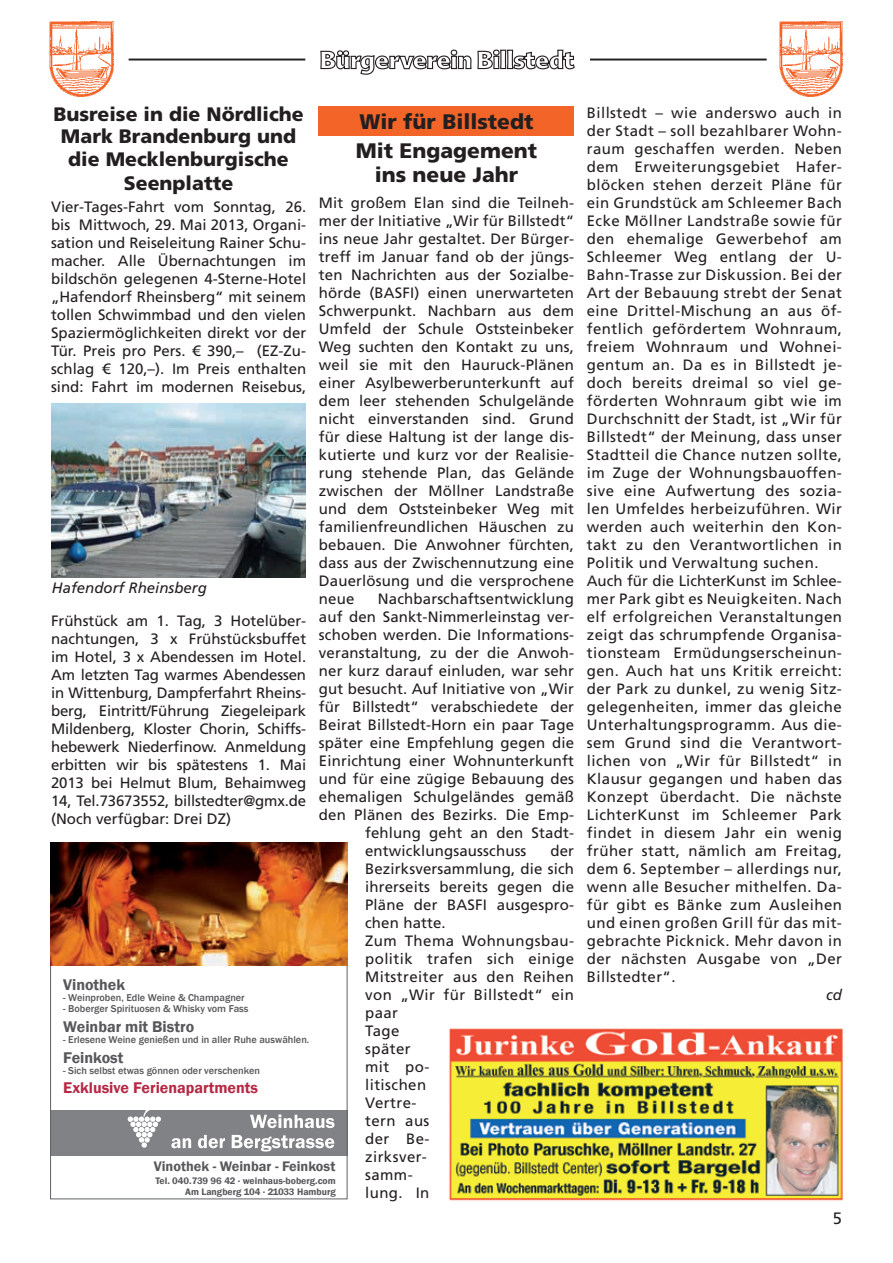
<style>
.page{position:relative;width:893px;height:1263px;background:#fff}
.page>*{position:absolute;margin:0;border:0;box-sizing:border-box;transform-origin:0 0}
.t1{font:900 21px/28.5px "Frutiger LT Std";color:#231f20}
.t2{font:900 19.5px/23px "Frutiger LT Std";color:#231f20;text-align:center}
.t3{font:16.5px "Frutiger LT Std";color:#231f20}
.t4{font:600 15.9px "Franklin Gothic";color:#57585a}
.t5{font:600 15.9px "Franklin Gothic";color:#b62844}
.t6{font:15px/18px "Frutiger LT Std";letter-spacing:.03em;color:#231f20;text-align:justify}
.t7{font:15px "Frutiger LT Std";letter-spacing:.01em;color:#231f20}
.t8{font:italic 15px "Frutiger LT Std";color:#231f20}
.t9{font:600 14.25px "Franklin Gothic";color:#57585a}
.t10{font:500 10.2px "Franklin Gothic";color:#57585a}
.t11{font:600 9.75px/10.4px "Franklin Gothic";color:#57585a;text-align:right}
</style>
<div class="page">
<img style="left:50px;top:21px;width:64px;height:76px">
<img style="left:779px;top:21px;width:64px;height:76px">
<svg style="left:320px;top:49px;width:255px;height:26px"></svg>
<hr style="left:129px;top:59px;width:176px;height:2px;background:#231f20">
<hr style="left:590px;top:59px;width:177px;height:2px;background:#231f20">
<div style="left:319px;top:106px;width:255px;height:30px;background:#f26428"></div>
<div style="left:50px;top:1110px;width:297px;height:45px;background:#808285"></div>
<svg style="left:171px;top:1138px;width:20px;height:10px"></svg>
<svg style="left:198px;top:1135px;width:27px;height:13px"></svg>
<svg style="left:232px;top:1135px;width:102px;height:16px"></svg>
<svg style="left:250px;top:1114px;width:84px;height:14px"></svg>
<svg style="left:128px;top:1110px;width:33px;height:38px"></svg>
<img style="left:51px;top:842px;width:296px;height:123px">
<img style="left:51px;top:404px;width:254px;height:173px">
<img style="left:449px;top:1028px;width:394px;height:173px">
<h2 class="t2" style="left:53px;top:103px;width:252px">Busreise in die Nördliche<br>Mark Brandenburg und die Mecklenburgische<br>Seenplatte</h2>
<p class="t6" style="left:51px;top:198px;width:257px">Vier-Tages-Fahrt vom Sonntag, 26. bis Mittwoch, 29. Mai 2013, Organi&shy;sation und Reiseleitung Rainer Schu&shy;macher. Alle Übernachtungen im bildschön gelegenen 4-Sterne-Hotel „Hafendorf Rheinsberg“ mit seinem tollen Schwimmbad und den vielen Spaziermöglichkeiten direkt vor der Tür. Preis pro Pers. € 390,– (EZ-Zu&shy;schlag € 120,–). Im Preis enthalten sind: Fahrt im modernen Reisebus,</p>
<h1 class="t1" style="left:356px;top:107px;width:183px">Wir für Billstedt<br>Mit Engagement</h1>
<h1 class="t1" style="left:375px;top:160px;width:145px">ins neue Jahr</h1>
<p class="t6" style="left:319px;top:194px;width:257px">Mit großem Elan sind die Teilneh&shy;mer der Initiative „Wir für Billstedt“ ins neue Jahr gestaltet. Der Bürger&shy;treff im Januar fand ob der jüngs&shy;ten Nachrichten aus der Sozialbe&shy;hörde (BASFI) einen unerwarteten Schwerpunkt. Nachbarn aus dem Umfeld der Schule Oststeinbeker Weg suchten den Kontakt zu uns, weil sie mit den Hauruck-Plänen einer Asylbewerberunterkunft auf dem leer stehenden Schulgelände nicht einverstanden sind. Grund für diese Haltung ist der lange dis&shy;kutierte und kurz vor der Realisie&shy;rung stehende Plan, das Gelände zwischen der Möllner Landstraße und dem Oststeinbeker Weg mit familienfreundlichen Häuschen zu bebauen. Die Anwohner fürchten, dass aus der Zwischennutzung eine Dauerlösung und die versprochene neue</p>
<p class="t8" style="left:52px;top:579px;width:157px">Hafendorf Rheinsberg</p>
<p class="t7" style="left:378px;top:590px;width:198px">Nachbarschaftsentwicklung</p>
<p class="t7" style="left:319px;top:608px;width:257px">auf den Sankt-Nimmerleinstag ver-</p>
<p class="t7" style="left:319px;top:626px;width:257px">schoben werden. Die Informations-</p>
<p class="t7" style="left:319px;top:644px;width:257px">veranstaltung, zu der die Anwoh-</p>
<p class="t7" style="left:319px;top:662px;width:257px">ner kurz darauf einluden, war sehr</p>
<p class="t7" style="left:319px;top:680px;width:257px">gut besucht. Auf Initiative von „Wir</p>
<p class="t7" style="left:319px;top:698px;width:257px">für Billstedt“ verabschiedete der</p>
<p class="t7" style="left:319px;top:716px;width:257px">Beirat Billstedt-Horn ein paar Tage</p>
<p class="t7" style="left:319px;top:734px;width:257px">später eine Empfehlung gegen die</p>
<p class="t7" style="left:319px;top:752px;width:257px">Einrichtung einer Wohnunterkunft</p>
<p class="t7" style="left:319px;top:770px;width:257px">und für eine zügige Bebauung des</p>
<p class="t7" style="left:319px;top:788px;width:257px">ehemaligen Schulgeländes gemäß</p>
<p class="t7" style="left:319px;top:806px;width:257px">den Plänen des Bezirks. Die Emp-</p>
<p class="t7" style="left:365px;top:824px;width:210px">fehlung geht an den Stadt-</p>
<p class="t7" style="left:365px;top:842px;width:163px">entwicklungsausschuss</p>
<p class="t6" style="left:51px;top:612px;width:257px">Frühstück am 1. Tag, 3 Hotelüber&shy;nachtungen, 3 x Frühstücksbuffet im Hotel, 3 x Abendessen im Hotel.<br>Am letzten Tag warmes Abendessen in Wittenburg, Dampferfahrt Rheins&shy;berg, Eintritt/Führung Ziegeleipark Mildenberg, Kloster Chorin, Schiffs&shy;hebewerk Niederfinow. Anmeldung erbitten wir bis spätestens 1. Mai 2013 bei Helmut Blum, Behaimweg 14, Tel.73673552, billstedter@gmx.de (Noch verfügbar: Drei DZ)</p>
<p class="t6" style="left:365px;top:842px;width:210px;text-align:left;text-indent:185px">der<br>Bezirksversammlung, die sich ihrerseits bereits gegen die<br>Pläne der BASFI ausgespro&shy;chen hatte.<br>Zum Thema Wohnungsbau&shy;politik trafen sich einige<br>Mitstreiter aus den Reihen von „Wir für Billstedt“ ein paar<br>Tage<br>später<br>mit po-<br>litischen<br>Vertre-<br>tern aus<br>der Be-<br>zirksver-<br>samm-<br>lung. In</p>
<p class="t4" style="left:63px;top:974px;width:63px">Vinothek</p>
<p class="t10" style="left:63px;top:991px;width:183px">- Weinproben, Edle Weine &amp; Champagner</p>
<p class="t10" style="left:63px;top:1002px;width:187px">- Boberger Spirituosen &amp; Whisky vom Fass</p>
<p class="t4" style="left:63px;top:1017px;width:132px">Weinbar mit Bistro</p>
<p class="t10" style="left:63px;top:1033px;width:248px">- Erlesene Weine genießen und in aller Ruhe auswählen.</p>
<p class="t4" style="left:63px;top:1047px;width:62px">Feinkost</p>
<p class="t10" style="left:63px;top:1064px;width:198px">- Sich selbst etwas gönnen oder verschenken</p>
<p class="t5" style="left:63px;top:1078px;width:196px">Exklusive Ferienapartments</p>
<p class="t9" style="left:154px;top:1158px;width:183px">Vinothek - Weinbar - Feinkost</p>
<p class="t11" style="left:156px;top:1176px;width:182px">Tel. 040.739 96 42 . weinhaus-boberg.com<br>Am Langberg 104 . 21033 Hamburg</p>
<p class="t6" style="left:587px;top:103px;width:257px;text-align:left">Billstedt – wie anderswo auch in der Stadt – soll bezahlbarer Wohn&shy;raum geschaffen werden. Neben dem Erweiterungsgebiet Hafer&shy;blöcken stehen derzeit Pläne für ein Grundstück am Schleemer Bach<br>Ecke Möllner Landstraße sowie für den ehemalige Gewerbehof am<br>Schleemer Weg entlang der U-<br>Bahn-Trasse zur Diskussion. Bei der<br>Art der Bebauung strebt der Senat eine Drittel-Mischung an aus öf&shy;fentlich gefördertem Wohnraum, freiem Wohnraum und Wohnei&shy;gentum an. Da es in Billstedt je&shy;doch bereits dreimal so viel ge&shy;förderten Wohnraum gibt wie im<br>Durchschnitt der Stadt, ist „Wir für<br>Billstedt“ der Meinung, dass unser<br>Stadtteil die Chance nutzen sollte, im Zuge der Wohnungsbauoffen&shy;sive eine Aufwertung des sozia&shy;len Umfeldes herbeizuführen. Wir werden auch weiterhin den Kon&shy;takt zu den Verantwortlichen in<br>Politik und Verwaltung suchen.<br>Auch für die LichterKunst im Schlee&shy;mer Park gibt es Neuigkeiten. Nach elf erfolgreichen Veranstaltungen zeigt das schrumpfende Organisa&shy;tionsteam Ermüdungserscheinun&shy;gen. Auch hat uns Kritik erreicht: der Park zu dunkel, zu wenig Sitz&shy;gelegenheiten, immer das gleiche<br>Unterhaltungsprogramm. Aus die&shy;sem Grund sind die Verantwort&shy;lichen von „Wir für Billstedt“ in<br>Klausur gegangen und haben das<br>Konzept überdacht. Die nächste<br>LichterKunst im Schleemer Park findet in diesem Jahr ein wenig früher statt, nämlich am Freitag, dem 6. September – allerdings nur, wenn alle Besucher mithelfen. Da&shy;für gibt es Bänke zum Ausleihen und einen großen Grill für das mit&shy;gebrachte Picknick. Mehr davon in der nächsten Ausgabe von „Der<br>Billstedter“.</p>
<p class="t8" style="left:826px;top:986px;width:17px">cd</p>
<p class="t3" style="left:833px;top:1209px;width:11px">5</p>
</div>
